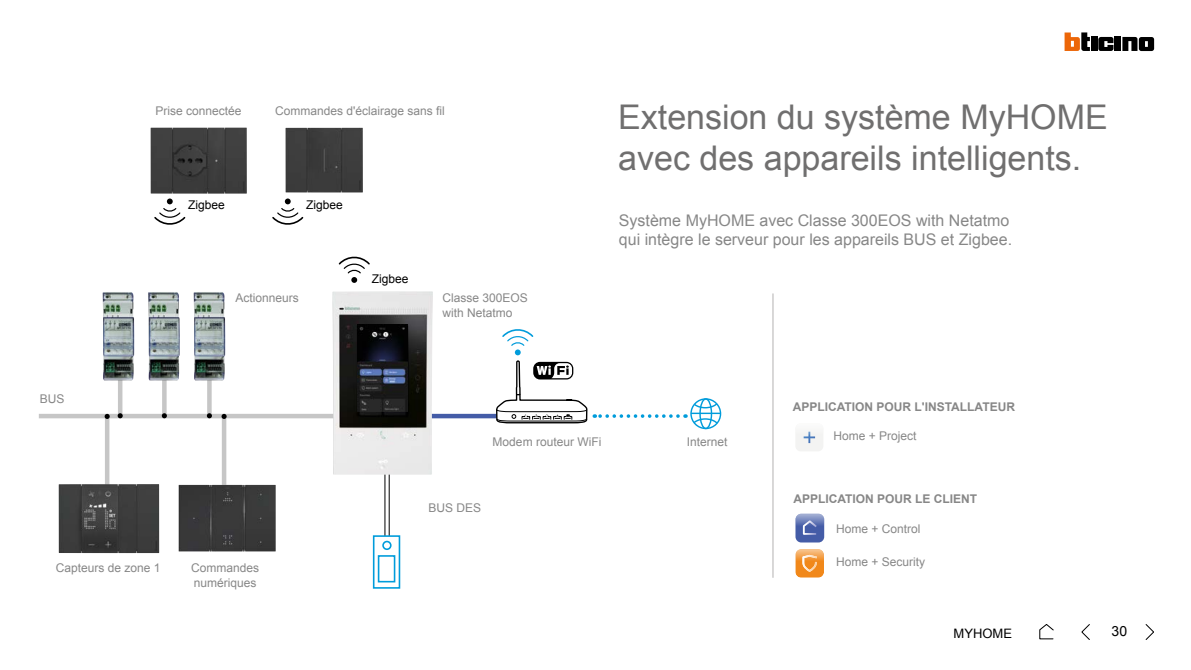
<style>
.page{position:relative;width:1191px;height:670px;background:#fff}
.page>*{position:absolute;margin:0;border:0;box-sizing:border-box;transform-origin:0 0}
.t1{font:34px/40.8px "Arial";color:#706f6f}
.t2{font:16px/19.2px "Arial";color:#878787}
.t3{font:14px "Arial";color:#000}
.t4{font:13px "Arial";color:#000}
.t5{font:12px/14.4px "Arial";color:#878787}
.t6{font:700 12px "Arial";color:#878787}
.t7{font:12px "Arial";color:#000}
</style>
<div class="page">
<svg style="left:1145px;top:624px;width:9px;height:16px"></svg>
<svg style="left:1081px;top:624px;width:9px;height:16px"></svg>
<svg style="left:1039px;top:624px;width:15px;height:16px"></svg>
<div style="left:1091px;top:37px;width:6px;height:14px;background:#000"></div>
<div style="left:1114px;top:37px;width:7px;height:14px;background:#000"></div>
<svg style="left:1064px;top:32px;width:26px;height:19px"></svg>
<svg style="left:1098px;top:37px;width:15px;height:14px"></svg>
<svg style="left:1122px;top:37px;width:32px;height:14px"></svg>
<hr style="left:389px;top:460px;width:1px;height:80px;background:#000">
<hr style="left:384px;top:460px;width:1px;height:80px;background:#000">
<hr style="left:39px;top:414px;width:374px;height:4px;background:#c6c6c6">
<hr style="left:418px;top:414px;width:79px;height:4px;background:#445ca7">
<svg style="left:594px;top:414px;width:84px;height:4px"></svg>
<img style="left:332px;top:291px;width:101px;height:183px">
<hr style="left:118px;top:363px;width:4px;height:53px;background:#c6c6c6">
<svg style="left:118px;top:413px;width:5px;height:5px"></svg>
<div style="left:162px;top:363px;width:5px;height:53px;background:#c6c6c6"></div>
<svg style="left:162px;top:413px;width:5px;height:5px"></svg>
<div style="left:207px;top:363px;width:5px;height:53px;background:#c6c6c6"></div>
<svg style="left:207px;top:413px;width:5px;height:5px"></svg>
<hr style="left:105px;top:417px;width:4px;height:68px;background:#c6c6c6">
<svg style="left:105px;top:414px;width:5px;height:5px"></svg>
<hr style="left:222px;top:417px;width:4px;height:68px;background:#c6c6c6">
<svg style="left:221px;top:414px;width:6px;height:5px"></svg>
<img style="left:103px;top:292px;width:32px;height:88px">
<img style="left:148px;top:292px;width:32px;height:88px">
<img style="left:194px;top:292px;width:32px;height:88px">
<svg style="left:685px;top:399px;width:35px;height:29px"></svg>
<div style="left:690px;top:398px;width:31px;height:31px;border:1px solid #009cdb;border-radius:50%"></div>
<div style="left:699px;top:398px;width:13px;height:31px;border:1px solid #009cdb;border-radius:50%"></div>
<hr style="left:691px;top:412px;width:29px;height:2px;background:#009cdb">
<svg style="left:372px;top:534px;width:29px;height:55px"></svg>
<div style="left:382px;top:540px;width:9px;height:10px;border:2px solid #009cdb;border-radius:50%"></div>
<svg style="left:338px;top:256px;width:32px;height:27px"></svg>
<svg style="left:272px;top:198px;width:32px;height:27px"></svg>
<svg style="left:154px;top:198px;width:32px;height:27px"></svg>
<hr style="left:772px;top:294px;width:1px;height:283px;background:#b3b2b2">
<svg style="left:495px;top:329px;width:93px;height:95px"></svg>
<div style="left:178px;top:485px;width:98px;height:66px;background:#383838"></div>
<img style="left:151px;top:127px;width:96px;height:67px">
<div style="left:285px;top:128px;width:78px;height:64px;background:#3c3c3c"></div>
<img style="left:59px;top:484px;width:100px;height:69px">
<svg style="left:795px;top:514px;width:29px;height:28px"></svg>
<svg style="left:795px;top:549px;width:29px;height:28px"></svg>
<svg style="left:795px;top:423px;width:28px;height:28px"></svg>
<img style="left:358px;top:325px;width:49px;height:86px">
<p class="t5" style="left:40px;top:392px;width:26px">BUS</p>
<p class="t5" style="left:155px;top:104px;width:88px">Prise connectée</p>
<p class="t5" style="left:275px;top:104px;width:171px">Commandes d'éclairage sans fil</p>
<p class="t7" style="left:188px;top:197px;width:38px">Zigbee</p>
<p class="t7" style="left:306px;top:197px;width:38px">Zigbee</p>
<p class="t5" style="left:235px;top:291px;width:65px">Actionneurs</p>
<p class="t7" style="left:372px;top:271px;width:38px">Zigbee</p>
<p class="t5" style="left:442px;top:291px;width:87px">Classe 300EOS with Netatmo</p>
<h1 class="t1" style="left:618px;top:97px;width:491px">Extension du système MyHOME avec des appareils intelligents.</h1>
<h2 class="t2" style="left:619px;top:211px;width:395px">Système MyHOME avec Classe 300EOS with Netatmo qui intègre le serveur pour les appareils BUS et Zigbee.</h2>
<p class="t5" style="left:492px;top:434px;width:110px">Modem routeur WiFi</p>
<p class="t5" style="left:687px;top:434px;width:42px">Internet</p>
<p class="t6" style="left:792px;top:399px;width:224px">APPLICATION POUR L'INSTALLATEUR</p>
<p class="t5" style="left:833px;top:429px;width:85px">Home + Project</p>
<p class="t5" style="left:56px;top:561px;width:106px">Capteurs de zone 1</p>
<p class="t5" style="left:191px;top:561px;width:70px">Commandes numériques</p>
<p class="t5" style="left:428px;top:501px;width:54px">BUS DES</p>
<p class="t6" style="left:793px;top:490px;width:185px">APPLICATION POUR LE CLIENT</p>
<p class="t5" style="left:836px;top:521px;width:86px">Home + Control</p>
<p class="t5" style="left:836px;top:555px;width:91px">Home + Security</p>
<p class="t4" style="left:953px;top:624px;width:60px">MYHOME</p>
<p class="t3" style="left:1111px;top:622px;width:17px">30</p>
</div>
